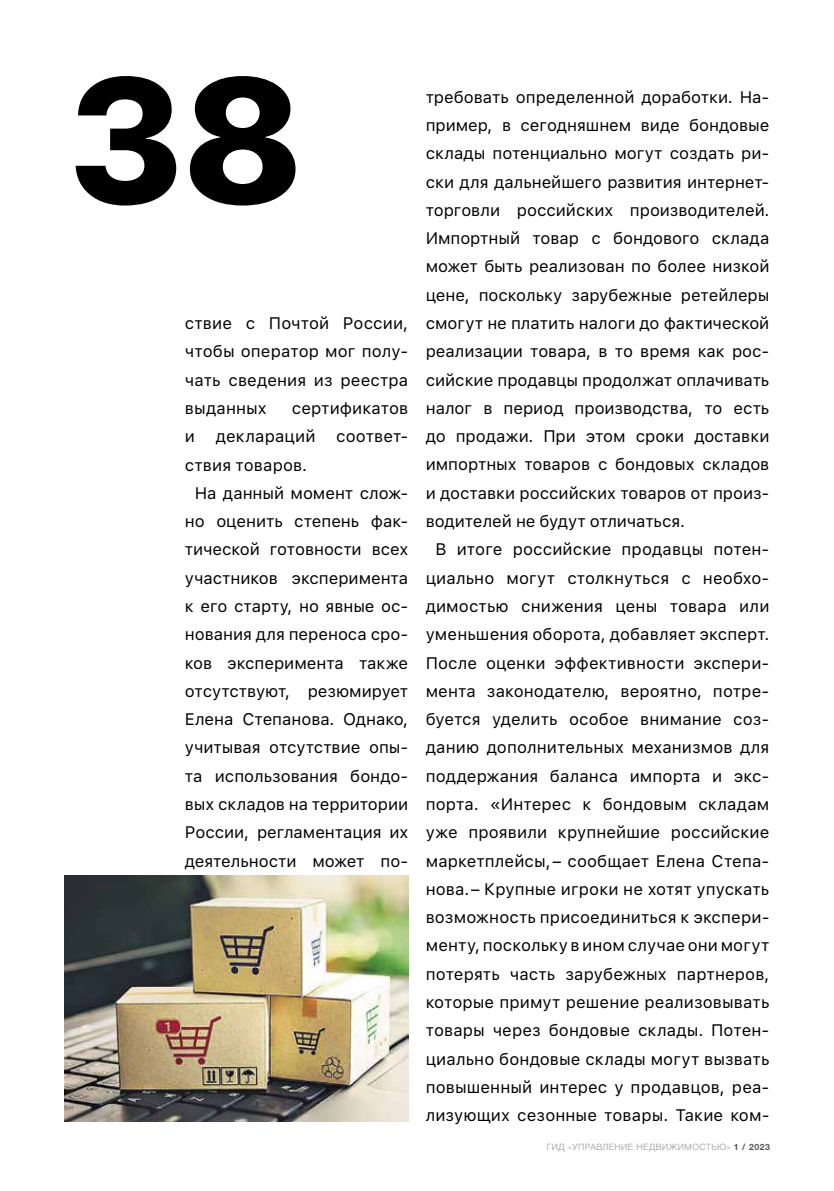
<style>
.page{position:relative;width:834px;height:1191px;background:#fff}
.page>*{position:absolute;margin:0;border:0;box-sizing:border-box;transform-origin:0 0}
.t1{font:800 175px "SFUI Display";color:#000}
.t2{font:16.62px/28.3px "SFUI Text";letter-spacing:-.005em;color:#000;text-align:justify}
.t3{font:300 8.75px "Helvetica Neue Cyr";letter-spacing:.06em;color:#939393}
.s1{font-weight:700;color:#555}
</style>
<div class="page">
<img style="left:64px;top:876px;width:344px;height:245px">
<h1 class="t1" style="left:69px;top:14px;width:234px">38</h1>
<p class="t2" style="left:185px;top:308px;width:225px">ствие с Почтой России, чтобы оператор мог полу&shy;чать сведения из реестра выданных</p>
<p class="t2" style="left:292px;top:393px;width:118px">сертификатов</p>
<p class="t2" style="left:185px;top:421px;width:12px">и</p>
<p class="t2" style="left:216px;top:421px;width:194px">деклараций соответ-</p>
<p class="t2" style="left:185px;top:450px;width:124px">ствия товаров.</p>
<p class="t2" style="left:195px;top:478px;width:215px">На данный момент слож-</p>
<p class="t2" style="left:185px;top:506px;width:225px">но оценить степень фак-</p>
<p class="t2" style="left:185px;top:535px;width:225px">тической готовности всех</p>
<p class="t2" style="left:185px;top:563px;width:225px">участников эксперимента</p>
<p class="t2" style="left:185px;top:591px;width:225px">к его старту, но явные ос-</p>
<p class="t2" style="left:185px;top:619px;width:225px">нования для переноса сро-</p>
<p class="t2" style="left:185px;top:648px;width:225px">ков эксперимента также</p>
<p class="t2" style="left:185px;top:676px;width:225px">отсутствуют, резюмирует</p>
<p class="t2" style="left:185px;top:704px;width:225px">Елена Степанова. Однако,</p>
<p class="t2" style="left:185px;top:733px;width:225px">учитывая отсутствие опы-</p>
<p class="t2" style="left:185px;top:761px;width:225px">та использования бондо-</p>
<p class="t2" style="left:185px;top:789px;width:225px">вых складов на территории</p>
<p class="t2" style="left:185px;top:817px;width:225px">России, регламентация их</p>
<p class="t2" style="left:185px;top:846px;width:225px">деятельности может по-</p>
<p class="t2" style="left:425px;top:82px;width:345px">требовать определенной доработки. На-</p>
<p class="t2" style="left:425px;top:110px;width:345px">пример, в сегодняшнем виде бондовые</p>
<p class="t2" style="left:425px;top:139px;width:345px">склады потенциально могут создать ри-</p>
<p class="t2" style="left:425px;top:167px;width:345px">ски для дальнейшего развития интернет-</p>
<p class="t2" style="left:425px;top:195px;width:345px">торговли российских производителей.</p>
<p class="t2" style="left:425px;top:223px;width:345px">Импортный товар с бондового склада</p>
<p class="t2" style="left:425px;top:252px;width:345px">может быть реализован по более низкой</p>
<p class="t2" style="left:425px;top:280px;width:345px">цене, поскольку зарубежные ретейлеры</p>
<p class="t2" style="left:425px;top:308px;width:345px">смогут не платить налоги до фактической</p>
<p class="t2" style="left:425px;top:337px;width:345px">реализации товара, в то время как рос-</p>
<p class="t2" style="left:425px;top:365px;width:345px">сийские продавцы продолжат оплачивать</p>
<p class="t2" style="left:425px;top:393px;width:345px">налог в период производства, то есть</p>
<p class="t2" style="left:425px;top:421px;width:345px">до продажи. При этом сроки доставки</p>
<p class="t2" style="left:425px;top:450px;width:345px">импортных товаров с бондовых складов</p>
<p class="t2" style="left:425px;top:478px;width:345px">и доставки российских товаров от произ-</p>
<p class="t2" style="left:425px;top:506px;width:261px">водителей не будут отличаться.</p>
<p class="t2" style="left:435px;top:534px;width:335px">В итоге российские продавцы потен-</p>
<p class="t2" style="left:425px;top:563px;width:345px">циально могут столкнуться с необхо-</p>
<p class="t2" style="left:425px;top:591px;width:345px">димостью снижения цены товара или</p>
<p class="t2" style="left:425px;top:619px;width:345px">уменьшения оборота, добавляет эксперт.</p>
<p class="t2" style="left:425px;top:648px;width:345px">После оценки эффективности экспери-</p>
<p class="t2" style="left:425px;top:676px;width:345px">мента законодателю, вероятно, потре-</p>
<p class="t2" style="left:425px;top:704px;width:345px">буется уделить особое внимание соз-</p>
<p class="t2" style="left:425px;top:732px;width:345px">данию дополнительных механизмов для</p>
<p class="t2" style="left:425px;top:761px;width:345px">поддержания баланса импорта и экс-</p>
<p class="t2" style="left:425px;top:789px;width:345px">порта. «Интерес к бондовым складам</p>
<p class="t2" style="left:425px;top:817px;width:345px">уже проявили крупнейшие российские</p>
<p class="t2" style="left:425px;top:846px;width:345px">маркетплейсы,– сообщает Елена Степа-</p>
<p class="t2" style="left:425px;top:874px;width:345px">нова.– Крупные игроки не хотят упускать</p>
<p class="t2" style="left:425px;top:902px;width:345px">возможность присоединиться к экспери-</p>
<p class="t2" style="left:425px;top:930px;width:345px">менту, поскольку в ином случае они могут</p>
<p class="t2" style="left:425px;top:959px;width:345px">потерять часть зарубежных партнеров,</p>
<p class="t2" style="left:425px;top:987px;width:345px">которые примут решение реализовывать</p>
<p class="t2" style="left:425px;top:1015px;width:345px">товары через бондовые склады. Потен-</p>
<p class="t2" style="left:425px;top:1044px;width:345px">циально бондовые склады могут вызвать</p>
<p class="t2" style="left:425px;top:1072px;width:345px">повышенный интерес у продавцов, реа-</p>
<p class="t2" style="left:425px;top:1100px;width:345px">лизующих сезонные товары. Такие ком-</p>
<p class="t3" style="left:546px;top:1141px;width:225px">ГИД «УПРАВЛЕНИЕ НЕДВИЖИМОСТЬЮ» <span class="s1">1 / 2023</span></p>
</div>
